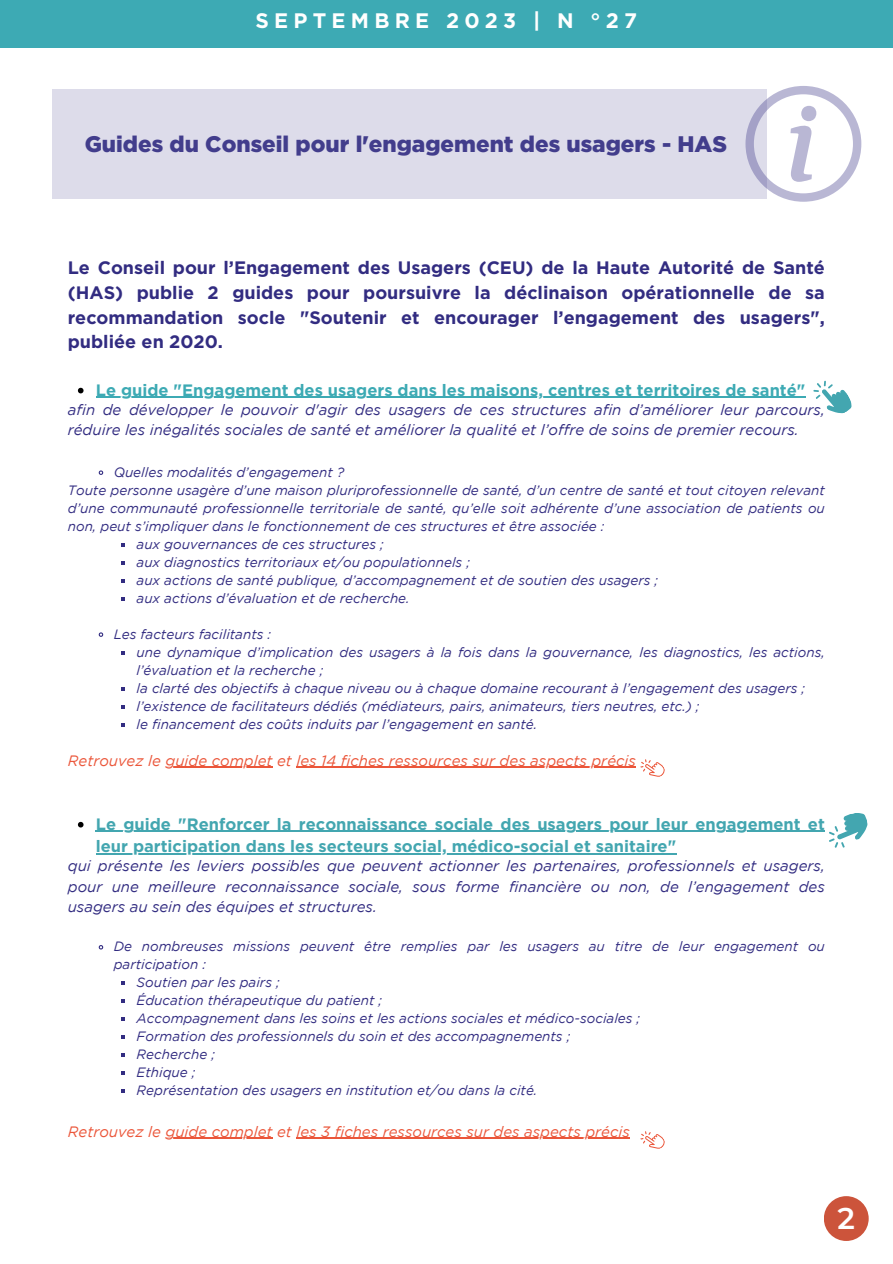
<style>
.page{position:relative;width:893px;height:1264px;background:#fff}
.page>*{position:absolute;margin:0;border:0;box-sizing:border-box;transform-origin:0 0}
.t1{font:600 30px "Montserrat";color:#fff}
.t2{font:900 22.5px "Gotham";color:#423d8c}
.t3{font:700 21px "Gotham";letter-spacing:.25em;color:#fff}
.t4{font:700 18px/24.8px "Gotham";color:#322c81;text-align:justify}
.t5{font:700 16.5px/22.5px "Gotham";color:#43a6b0}
.t6{font:700 16.5px "Gotham";color:#3daab4}
.t7{font:italic 15px/20.2px "Gotham";color:#322c81}
.t8{font:italic 15px "Gotham";color:#eb563a}
.t9{font:italic 13.5px/18px "Gotham";color:#322c81}
</style>
<div class="page">
<div style="left:0;top:0;width:892px;height:47px;background:#3daab4"></div>
<div style="left:823px;top:1196px;width:45px;height:44px;background:#cc543b;border-radius:50%"></div>
<svg style="left:745px;top:86px;width:116px;height:116px"></svg>
<div style="left:52px;top:89px;width:714px;height:109px;background:#dddcea"></div>
<svg style="left:78px;top:388px;width:5px;height:5px"></svg>
<hr style="left:96px;top:397px;width:709px;height:1px;background:#3daab4">
<svg style="left:98px;top:470px;width:6px;height:5px"></svg>
<svg style="left:98px;top:632px;width:6px;height:5px"></svg>
<svg style="left:78px;top:821px;width:5px;height:6px"></svg>
<hr style="left:96px;top:830px;width:91px;height:2px;background:#43a6b0">
<hr style="left:187px;top:830px;width:637px;height:2px;background:#43a6b0">
<hr style="left:96px;top:853px;width:580px;height:1px;background:#43a6b0">
<svg style="left:98px;top:945px;width:6px;height:5px"></svg>
<hr style="left:165px;top:766px;width:107px;height:2px;background:#eb563a">
<hr style="left:296px;top:766px;width:340px;height:2px;background:#eb563a">
<hr style="left:165px;top:1137px;width:107px;height:1px;background:#eb563a">
<hr style="left:296px;top:1137px;width:334px;height:1px;background:#eb563a">
<svg style="left:813px;top:380px;width:39px;height:34px"></svg>
<svg style="left:829px;top:813px;width:39px;height:35px"></svg>
<svg style="left:640px;top:759px;width:25px;height:18px"></svg>
<svg style="left:640px;top:1131px;width:25px;height:18px"></svg>
<p class="t3" style="left:255px;top:9px;width:383px">SEPTEMBRE 2023 | N °27</p>
<p class="t2" style="left:85px;top:131px;width:644px">Guides du Conseil pour l'engagement des usagers - HAS</p>
<p class="t4" style="left:68px;top:255px;width:758px">Le Conseil pour l’Engagement des Usagers (CEU) de la Haute Autorité de Santé (HAS) publie 2 guides pour poursuivre la déclinaison opérationnelle de sa recommandation socle "Soutenir et encourager l’engagement des usagers", publiée en 2020.</p>
<p class="t6" style="left:96px;top:380px;width:711px">Le guide "Engagement des usagers dans les maisons, centres et territoires de santé"</p>
<p class="t7" style="left:68px;top:400px;width:758px">afin de développer le pouvoir d'agir des usagers de ces structures afin d’améliorer leur parcours, réduire les inégalités sociales de santé et améliorer la qualité et l’offre de soins de premier recours.</p>
<p class="t9" style="left:114px;top:464px;width:232px">Quelles modalités d’engagement ?</p>
<p class="t9" style="left:68px;top:482px;width:758px;text-align:justify">Toute personne usagère d’une maison pluriprofessionnelle de santé, d’un centre de santé et tout citoyen relevant d’une communauté professionnelle territoriale de santé, qu’elle soit adhérente d’une association de patients ou non, peut s’impliquer dans le fonctionnement de ces structures et être associée :</p>
<p class="t9" style="left:137px;top:535px;width:248px">aux gouvernances de ces structures ;</p>
<p class="t9" style="left:137px;top:553px;width:335px">aux diagnostics territoriaux et/ou populationnels ;</p>
<p class="t9" style="left:137px;top:571px;width:523px">aux actions de santé publique, d’accompagnement et de soutien des usagers ;</p>
<p class="t9" style="left:137px;top:589px;width:274px">aux actions d’évaluation et de recherche.</p>
<p class="t9" style="left:114px;top:625px;width:159px">Les facteurs facilitants :</p>
<p class="t9" style="left:137px;top:643px;width:689px">une dynamique d’implication des usagers à la fois dans la gouvernance, les diagnostics, les actions, l’évaluation et la recherche ;</p>
<p class="t9" style="left:137px;top:679px;width:670px">la clarté des objectifs à chaque niveau ou à chaque domaine recourant à l’engagement des usagers ;</p>
<p class="t9" style="left:137px;top:697px;width:564px">l’existence de facilitateurs dédiés (médiateurs, pairs, animateurs, tiers neutres, etc.) ;</p>
<p class="t9" style="left:137px;top:715px;width:402px">le financement des coûts induits par l’engagement en santé.</p>
<p class="t8" style="left:68px;top:754px;width:569px">Retrouvez le guide complet et les 14 fiches ressources sur des aspects précis</p>
<p class="t5" style="left:96px;top:812px;width:730px">Le guide "Renforcer la reconnaissance sociale des usagers pour leur engagement et leur participation dans les secteurs social, médico-social et sanitaire"</p>
<p class="t7" style="left:68px;top:857px;width:758px;text-align:justify">qui présente les leviers possibles que peuvent actionner les partenaires, professionnels et usagers, pour une meilleure reconnaissance sociale, sous forme financière ou non, de l’engagement des usagers au sein des équipes et structures.</p>
<p class="t9" style="left:114px;top:938px;width:712px">De nombreuses missions peuvent être remplies par les usagers au titre de leur engagement ou participation :</p>
<p class="t9" style="left:137px;top:974px;width:144px">Soutien par les pairs ;</p>
<p class="t9" style="left:137px;top:992px;width:247px">Éducation thérapeutique du patient ;</p>
<p class="t9" style="left:137px;top:1010px;width:505px">Accompagnement dans les soins et les actions sociales et médico-sociales ;</p>
<p class="t9" style="left:137px;top:1028px;width:435px">Formation des professionnels du soin et des accompagnements ;</p>
<p class="t9" style="left:137px;top:1046px;width:80px">Recherche ;</p>
<p class="t9" style="left:137px;top:1064px;width:60px">Ethique ;</p>
<p class="t9" style="left:137px;top:1082px;width:402px">Représentation des usagers en institution et/ou dans la cité.</p>
<p class="t8" style="left:68px;top:1125px;width:563px">Retrouvez le guide complet et les 3 fiches ressources sur des aspects précis</p>
<p class="t1" style="left:837px;top:1200px;width:19px">2</p>
</div>
